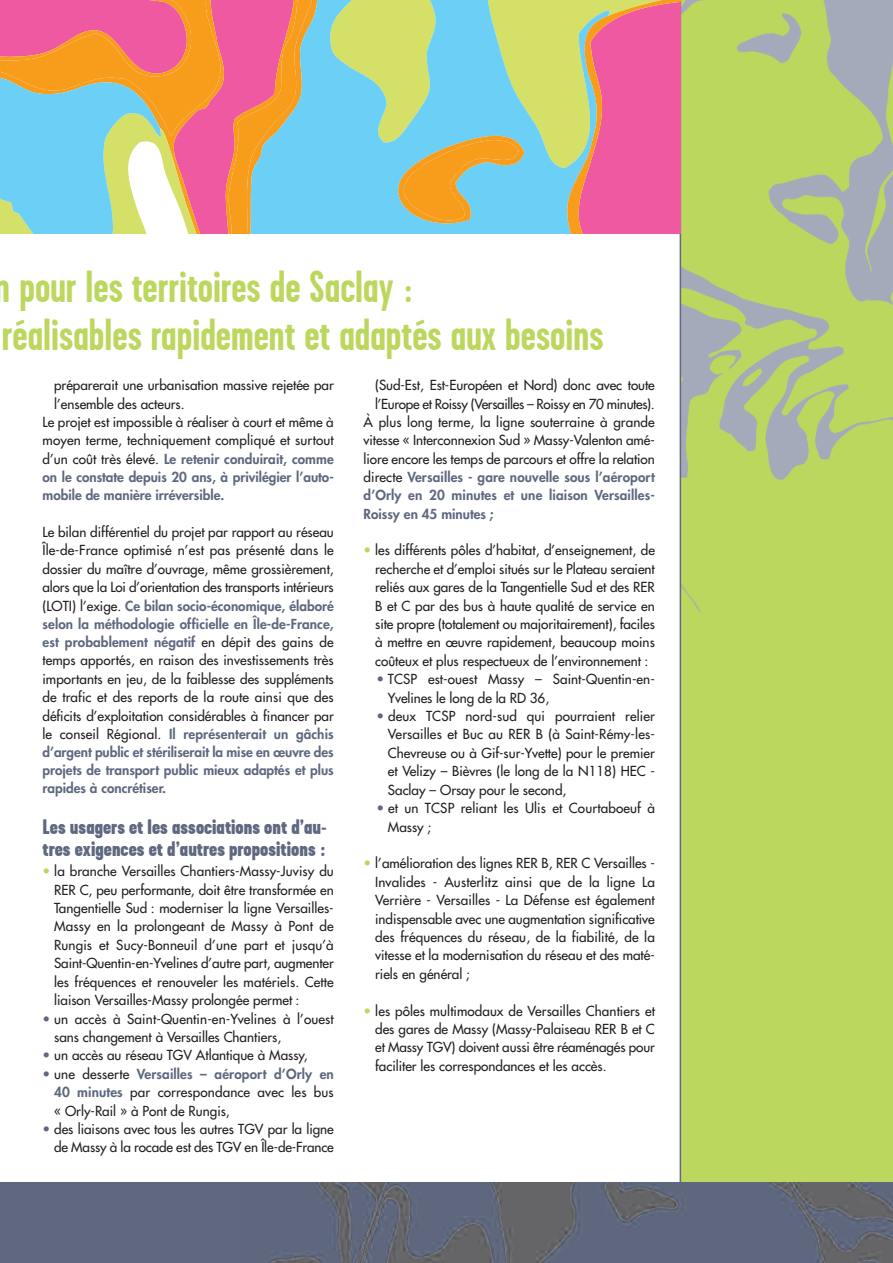
<style>
.page{position:relative;width:893px;height:1263px;background:#fff}
.page>*{position:absolute;margin:0;border:0;box-sizing:border-box;transform-origin:0 0}
.t1{font:700 45px/48px "Garage Gothic";color:#bbd75e}
.t2{font:900 21px/22.5px "Garage Gothic";color:#5f687f}
.t3{font:13.5px/18.5px "Futura";color:#231f20;text-align:justify}
.t4{font:800 13.5px "Futura";letter-spacing:.005em;color:#5f687f}
.t5{font:13.5px "Futura";letter-spacing:-.025em;color:#231f20}
.s1{font-weight:400;color:#231f20}
.s2{font-weight:800;color:#5f687f}
.s3{color:#bbd75e}
.s4{color:#5f687f}
</style>
<div class="page">
<img style="left:681px;top:0;width:212px;height:661px">
<div style="left:680px;top:661px;width:213px;height:521px;background:#bbd75e"></div>
<hr style="left:680px;top:0;width:1px;height:1196px;background:#5f687f">
<svg style="left:0;top:0;width:680px;height:233px;background:#b9aca4"></svg>
<div style="left:0;top:1182px;width:893px;height:81px;background:#5f687f"></div>
<img style="left:269px;top:1182px;width:624px;height:81px">
<h1 class="t1" style="left:-5px;top:262px;width:610px">n pour les territoires de Saclay :<br>réalisables rapidement et adaptés aux besoins</h1>
<p class="t3" style="left:54px;top:377px;width:281px">préparerait une urbanisation massive rejetée par</p>
<p class="t3" style="left:54px;top:395px;width:132px">l’ensemble des acteurs.</p>
<p class="t3" style="left:43px;top:414px;width:293px">Le projet est impossible à réaliser à court et même à</p>
<p class="t3" style="left:43px;top:432px;width:293px">moyen terme, techniquement compliqué et surtout</p>
<p class="t4" style="left:43px;top:452px;width:293px"><span class="s1">d’un coût très élevé.</span> Le retenir conduirait, comme</p>
<p class="t4" style="left:43px;top:470px;width:293px">on le constate depuis 20 ans, à privilégier l’auto-</p>
<p class="t4" style="left:43px;top:489px;width:183px">mobile de manière irréversible.</p>
<p class="t3" style="left:43px;top:524px;width:293px">Le bilan différentiel du projet par rapport au réseau Île-de-France optimisé n’est pas présenté dans le dossier du maître d’ouvrage, même grossièrement, alors que la Loi d’orientation des transports intérieurs (LOTI) l’exige. <span class="s2">Ce bilan socio-économique, élaboré selon la méthodologie officielle en Île-de-France, est probablement négatif</span> en dépit des gains de temps apportés, en raison des investissements très importants en jeu, de la faiblesse des suppléments de trafic et des reports de la route ainsi que des déficits d’exploitation considérables à financer par le conseil Régional. <span class="s2">Il représenterait un gâchis d’argent public et stériliserait la mise en œuvre des projets de transport public mieux adaptés et plus rapides à concrétiser.</span></p>
<h2 class="t2" style="left:43px;top:815px;width:286px">Les usagers et les associations ont d’au&shy;tres exigences et d’autres propositions :</h2>
<p class="t3" style="left:54px;top:863px;width:281px;text-indent:-12px"><span class="s3">•</span> la branche Versailles Chantiers-Massy-Juvisy du RER C, peu performante, doit être transformée en Tangentielle Sud : moderniser la ligne Versailles-Massy en la prolongeant de Massy à Pont de Rungis et Sucy-Bonneuil d’une part et jusqu’à Saint-Quentin-en-Yvelines d’autre part, augmenter les fréquences et renouveler les matériels. Cette liaison Versailles-Massy prolongée permet :</p>
<p class="t3" style="left:54px;top:1010px;width:281px;text-indent:-12px"><span class="s4">•</span> un accès à Saint-Quentin-en-Yvelines à l’ouest sans changement à Versailles Chantiers,</p>
<p class="t3" style="left:43px;top:1047px;width:267px"><span class="s4">•</span> un accès au réseau TGV Atlantique à Massy,</p>
<p class="t3" style="left:54px;top:1065px;width:281px;text-indent:-12px"><span class="s4">•</span> une desserte <span class="s2">Versailles – aéroport d’Orly en 40 minutes</span> par correspondance avec les bus « Orly-Rail » à Pont de Rungis,</p>
<p class="t3" style="left:43px;top:1121px;width:293px;text-align:right"><span class="s4">•</span> des liaisons avec tous les autres TGV par la ligne de Massy à la rocade est des TGV en Île-de-France</p>
<p class="t3" style="left:375px;top:377px;width:281px">(Sud-Est, Est-Européen et Nord) donc avec toute</p>
<p class="t5" style="left:375px;top:397px;width:281px">l’Europe et Roissy (Versailles – Roissy en 70 minutes).</p>
<p class="t3" style="left:364px;top:414px;width:293px">À plus long terme, la ligne souterraine à grande</p>
<p class="t3" style="left:364px;top:432px;width:293px">vitesse « Interconnexion Sud » Massy-Valenton amé-</p>
<p class="t3" style="left:364px;top:450px;width:293px">liore encore les temps de parcours et offre la relation</p>
<p class="t4" style="left:364px;top:471px;width:293px"><span class="s1">directe</span> Versailles - gare nouvelle sous l’aéroport</p>
<p class="t4" style="left:364px;top:489px;width:293px">d’Orly en 20 minutes et une liaison Versailles-</p>
<p class="t4" style="left:364px;top:507px;width:131px">Roissy en 45 minutes ;</p>
<p class="t3" style="left:375px;top:542px;width:281px;text-indent:-12px"><span class="s3">•</span> les différents pôles d’habitat, d’enseignement, de recherche et d’emploi situés sur le Plateau seraient reliés aux gares de la Tangentielle Sud et des RER B et C par des bus à haute qualité de service en site propre (totalement ou majoritairement), faciles à mettre en œuvre rapidement, beaucoup moins coûteux et plus respectueux de l’environnement :</p>
<p class="t3" style="left:388px;top:671px;width:268px;text-indent:-12px"><span class="s4">•</span> TCSP est-ouest Massy – Saint-Quentin-en-<br>Yvelines le long de la RD 36,</p>
<p class="t3" style="left:388px;top:708px;width:268px;text-indent:-12px"><span class="s4">•</span> deux TCSP nord-sud qui pourraient relier Versailles et Buc au RER B (à Saint-Rémy-les-Chevreuse ou à Gif-sur-Yvette) pour le premier et Velizy – Bièvres (le long de la N118) HEC - Saclay – Orsay pour le second,</p>
<p class="t3" style="left:388px;top:800px;width:268px;text-indent:-12px"><span class="s4">•</span> et un TCSP reliant les Ulis et Courtaboeuf à<br>Massy ;</p>
<p class="t3" style="left:375px;top:855px;width:281px;text-indent:-12px"><span class="s3">•</span> l’amélioration des lignes RER B, RER C Versailles - Invalides - Austerlitz ainsi que de la ligne La Verrière - Versailles - La Défense est également indispensable avec une augmentation significative des fréquences du réseau, de la fiabilité, de la vitesse et la modernisation du réseau et des maté&shy;riels en général ;</p>
<p class="t3" style="left:375px;top:1002px;width:281px;text-indent:-12px"><span class="s3">•</span> les pôles multimodaux de Versailles Chantiers et des gares de Massy (Massy-Palaiseau RER B et C et Massy TGV) doivent aussi être réaménagés pour faciliter les correspondances et les accès.</p>
</div>
